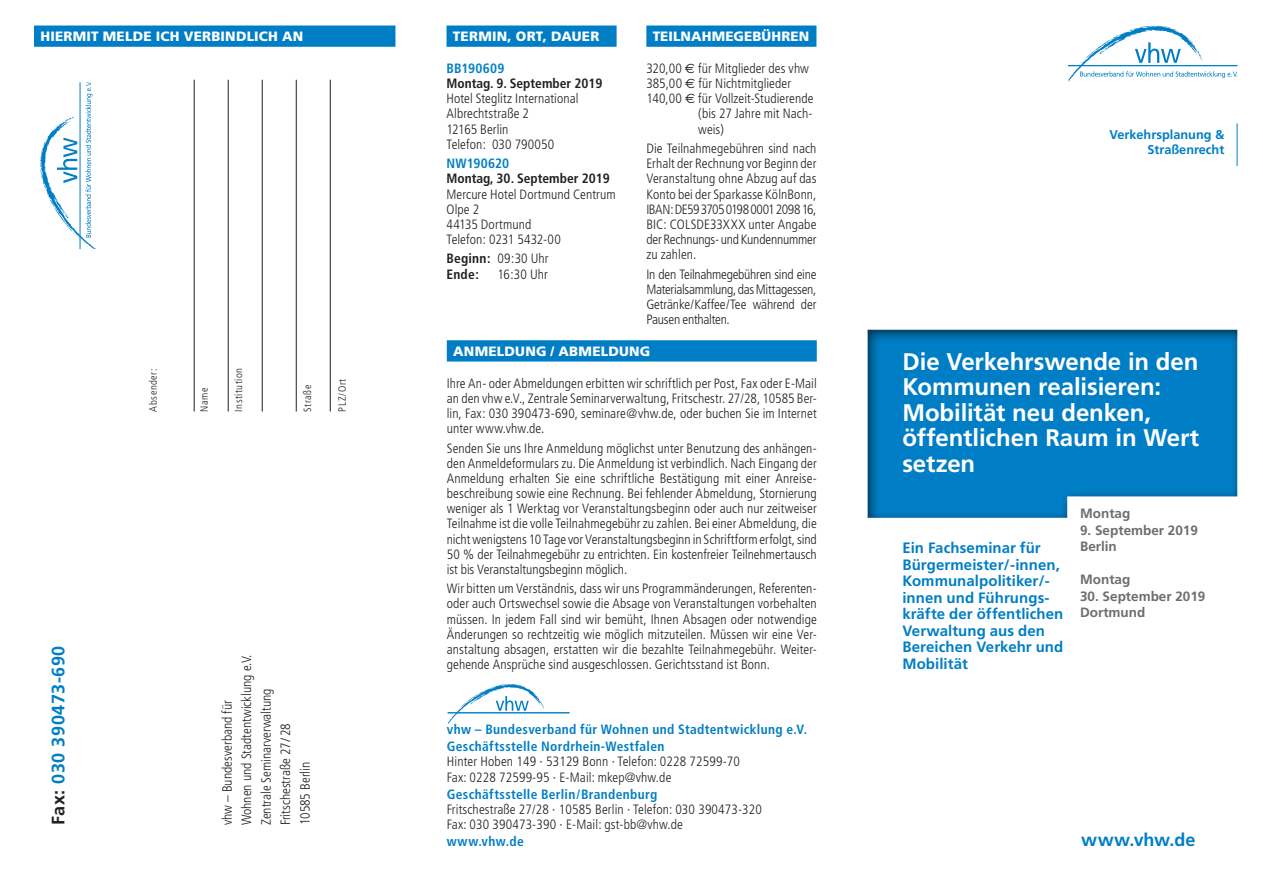
<style>
.page{position:relative;width:1263px;height:872px;background:#fff}
.page>*{position:absolute;margin:0;border:0;box-sizing:border-box;transform-origin:0 0}
.Haupttitel{font:700 24px/25.5px "Frutiger LT Std";letter-spacing:-.005em;color:#fff}
.t1{font:700 18px "Frutiger LT Std";letter-spacing:.03em;color:#007ec5}
.t2{font:700 18px "Frutiger";color:#007ec5}
.Fließtext_Flattersat{font:700 15px/16.5px "Frutiger";letter-spacing:.005em;color:#007ec5}
.Fließtext_Blocksatz{font:300 condensed 13.5px/15.1px "Frutiger";letter-spacing:.005em;color:#231f20;text-align:justify}
.Bold_blau{font:700 condensed 13.5px "Frutiger";letter-spacing:.025em;color:#007ec5}
.Fließtext_Flattersat-2{font:300 condensed 13.5px "Frutiger";letter-spacing:.005em;color:#231f20}
.t3{font:300 condensed 13.5px "Frutiger LT Std";color:#231f20}
.Blauer_Balken_9mm{font:900 13.5px "Frutiger LT Std";letter-spacing:.015em;color:#fff}
.Datum__Ort{font:700 13.5px "Frutiger";color:#6c6d70}
.Bold{font:700 condensed 13.5px "Frutiger";color:#231f20}
.Bold_blau-2{font:700 condensed 13.5px "Frutiger";letter-spacing:.005em;color:#007ec5}
.t4{font:700 12.75px "Frutiger LT Std";color:#007ec5}
.t5{font:300 condensed 10.5px "Frutiger";letter-spacing:.045em;color:#231f20}
.s1{color:#231f20}
.s2{font-weight:700}
.s3{font-family:"Euro Sans";font-weight:400;font-stretch:normal}
</style>
<div class="page">
<div style="left:866px;top:329px;width:372px;height:189px;background:#231f20;opacity:.75"></div>
<svg style="left:1068px;top:26px;width:169px;height:56px"></svg>
<hr style="left:194px;top:80px;width:1px;height:331px;background:#231f20">
<hr style="left:228px;top:80px;width:1px;height:331px;background:#231f20">
<hr style="left:262px;top:80px;width:1px;height:331px;background:#231f20">
<hr style="left:296px;top:80px;width:1px;height:331px;background:#231f20">
<hr style="left:330px;top:80px;width:1px;height:331px;background:#231f20">
<svg style="left:40px;top:84px;width:55px;height:164px"></svg>
<div style="left:34px;top:26px;width:361px;height:21px;background:#007ec5"></div>
<div style="left:446px;top:26px;width:171px;height:21px;background:#007ec5"></div>
<div style="left:447px;top:340px;width:370px;height:21px;background:#007ec5"></div>
<hr style="left:1237px;top:123px;width:1px;height:43px;background:#007ec5">
<div style="left:646px;top:26px;width:170px;height:21px;background:#007ec5"></div>
<hr style="left:448px;top:712px;width:121px;height:1px;background:#007ec5">
<svg style="left:448px;top:684px;width:96px;height:40px"></svg>
<p class="Blauer_Balken_9mm" style="left:40px;top:28px;width:264px">HIERMIT MELDE ICH VERBINDLICH AN</p>
<p class="t5" style="left:147px;top:411px;width:44px;rotate:-90deg">Absender:</p>
<p class="t5" style="left:198px;top:411px;width:25px;rotate:-90deg">Name</p>
<p class="t5" style="left:233px;top:411px;width:45px;rotate:-90deg">Institution</p>
<p class="t5" style="left:302px;top:411px;width:28px;rotate:-90deg">Straße</p>
<p class="t5" style="left:336px;top:411px;width:34px;rotate:-90deg">PLZ/Ort</p>
<p class="t1" style="left:48px;top:825px;width:181px;rotate:-90deg"><span class="s1">Fax:</span> 030 390473-690</p>
<p class="t3" style="left:219px;top:825px;width:127px;rotate:-90deg">vhw – Bundesverband für</p>
<p class="t3" style="left:239px;top:825px;width:173px;rotate:-90deg">Wohnen und Stadtentwicklung e.V.</p>
<p class="t3" style="left:258px;top:825px;width:138px;rotate:-90deg">Zentrale Seminarverwaltung</p>
<p class="t3" style="left:278px;top:825px;width:103px;rotate:-90deg">Fritschestraße 27/28</p>
<p class="t3" style="left:297px;top:825px;width:65px;rotate:-90deg">10585 Berlin</p>
<p class="Blauer_Balken_9mm" style="left:453px;top:28px;width:148px">TERMIN, ORT, DAUER</p>
<p class="Bold_blau" style="left:446px;top:60px;width:59px">BB190609</p>
<p class="Bold" style="left:446px;top:75px;width:158px">Montag. 9. September 2019</p>
<p class="Fließtext_Flattersat-2" style="left:446px;top:91px;width:133px">Hotel Steglitz International</p>
<p class="Fließtext_Flattersat-2" style="left:446px;top:106px;width:84px">Albrechtstraße 2</p>
<p class="Fließtext_Flattersat-2" style="left:446px;top:121px;width:64px">12165 Berlin</p>
<p class="Fließtext_Flattersat-2" style="left:446px;top:136px;width:109px">Telefon: 030 790050</p>
<p class="Bold_blau-2" style="left:446px;top:155px;width:64px">NW190620</p>
<p class="Bold" style="left:446px;top:171px;width:165px">Montag, 30. September 2019</p>
<p class="Fließtext_Flattersat-2" style="left:446px;top:186px;width:171px">Mercure Hotel Dortmund Centrum</p>
<p class="Fließtext_Flattersat-2" style="left:446px;top:201px;width:34px">Olpe 2</p>
<p class="Fließtext_Flattersat-2" style="left:446px;top:216px;width:86px">44135 Dortmund</p>
<p class="Fließtext_Flattersat-2" style="left:446px;top:232px;width:116px">Telefon: 0231 5432-00</p>
<p class="Fließtext_Blocksatz" style="left:446px;top:251px;width:104px"><span class="s2">Beginn:</span> 09:30 Uhr</p>
<p class="Bold" style="left:446px;top:266px;width:34px">Ende:</p>
<p class="Fließtext_Blocksatz" style="left:497px;top:266px;width:52px">16:30 Uhr</p>
<p class="Blauer_Balken_9mm" style="left:653px;top:28px;width:158px">TEILNAHMEGEBÜHREN</p>
<p class="Fließtext_Blocksatz" style="left:646px;top:61px;width:164px">320,00 <span class="s3">€</span> für Mitglieder des vhw<br>385,00 <span class="s3">€</span> für Nichtmitglieder</p>
<p class="Fließtext_Blocksatz" style="left:698px;top:91px;width:117px;text-indent:-52px">140,00 <span class="s3">€</span> für Vollzeit-Studierende (bis 27 Jahre mit Nach&shy;weis)</p>
<p class="Fließtext_Blocksatz" style="left:646px;top:141px;width:172px">Die Teilnahmegebühren sind nach Erhalt der Rechnung vor Beginn der Veranstaltung ohne Abzug auf das Konto bei der Sparkasse KölnBonn, IBAN: DE59 3705 0198 0001 2098 16, BIC: COLSDE33XXX unter Angabe der Rechnungs- und Kundennummer zu zahlen.</p>
<p class="Fließtext_Blocksatz" style="left:646px;top:266px;width:172px">In den Teilnahmegebühren sind eine Materialsammlung, das Mittagessen, Getränke/Kaffee/Tee während der Pausen enthalten.</p>
<p class="Blauer_Balken_9mm" style="left:453px;top:343px;width:199px">ANMELDUNG / ABMELDUNG</p>
<p class="Fließtext_Blocksatz" style="left:447px;top:376px;width:371px">Ihre An- oder Abmeldungen erbitten wir schriftlich per Post, Fax oder E-Mail an den vhw e.V., Zentrale Seminarverwaltung, Fritschestr. 27/28, 10585 Ber&shy;lin, Fax: 030 390473-690, seminare@vhw.de, oder buchen Sie im Internet unter www.vhw.de.</p>
<p class="Fließtext_Blocksatz" style="left:447px;top:440px;width:371px">Senden Sie uns Ihre Anmeldung möglichst unter Benutzung des anhängen&shy;den Anmeldeformulars zu. Die Anmeldung ist verbindlich. Nach Eingang der Anmeldung erhalten Sie eine schriftliche Bestätigung mit einer Anreise&shy;beschreibung sowie eine Rechnung. Bei fehlender Abmeldung, Stornierung weniger als 1 Werktag vor Veranstaltungsbeginn oder auch nur zeitweiser Teilnahme ist die volle Teilnahmegebühr zu zahlen. Bei einer Abmeldung, die nicht wenigstens 10 Tage vor Veranstaltungsbeginn in Schriftform erfolgt, sind 50 % der Teilnahmegebühr zu entrichten. Ein kostenfreier Teilnehmertausch ist bis Veranstaltungsbeginn möglich.</p>
<p class="Fließtext_Blocksatz" style="left:447px;top:581px;width:371px">Wir bitten um Verständnis, dass wir uns Programmänderungen, Referenten&shy;oder auch Ortswechsel sowie die Absage von Veranstaltungen vorbehalten müssen. In jedem Fall sind wir bemüht, Ihnen Absagen oder notwendige Änderungen so rechtzeitig wie möglich mitzuteilen. Müssen wir eine Ver&shy;anstaltung absagen, erstatten wir die bezahlte Teilnahmegebühr. Weiter&shy;gehende Ansprüche sind ausgeschlossen. Gerichtsstand ist Bonn.</p>
<p class="Bold_blau" style="left:447px;top:721px;width:362px">vhw – Bundesverband für Wohnen und Stadtentwicklung e.V.</p>
<p class="Bold_blau" style="left:447px;top:738px;width:219px">Geschäftsstelle Nordrhein-Westfalen</p>
<p class="Fließtext_Blocksatz" style="left:447px;top:754px;width:295px">Hinter Hoben 149 · 53129 Bonn · Telefon: 0228 72599-70</p>
<p class="Fließtext_Blocksatz" style="left:447px;top:769px;width:226px">Fax: 0228 72599-95 · E-Mail: mkep@vhw.de</p>
<p class="Bold_blau" style="left:447px;top:786px;width:212px">Geschäftsstelle Berlin/Brandenburg</p>
<p class="Fließtext_Blocksatz" style="left:447px;top:802px;width:317px">Fritschestraße 27/28 · 10585 Berlin · Telefon: 030 390473-320</p>
<p class="Fließtext_Blocksatz" style="left:447px;top:817px;width:238px">Fax: 030 390473-390 · E-Mail: gst-bb@vhw.de</p>
<p class="Bold_blau" style="left:447px;top:833px;width:78px">www.vhw.de</p>
<p class="t4" style="left:1109px;top:127px;width:116px">Verkehrsplanung &amp;</p>
<p class="t4" style="left:1147px;top:142px;width:78px">Straßenrecht</p>
<p class="Haupttitel" style="left:902px;top:348px;width:298px">Die Verkehrswende in den<br>Kommunen realisieren:<br>Mobilität neu denken, öffentlichen Raum in Wert setzen</p>
<p class="Fließtext_Flattersat" style="left:902px;top:539px;width:163px">Ein Fachseminar für<br>Bürgermeister/-innen,<br>Kommunalpolitiker/- innen und Führungs&shy;kräfte der öffentlichen<br>Verwaltung aus den<br>Bereichen Verkehr und<br>Mobilität</p>
<p class="Datum__Ort" style="left:1080px;top:506px;width:52px">Montag</p>
<p class="Datum__Ort" style="left:1080px;top:522px;width:119px">9. September 2019</p>
<p class="Datum__Ort" style="left:1080px;top:539px;width:38px">Berlin</p>
<p class="Datum__Ort" style="left:1080px;top:572px;width:52px">Montag</p>
<p class="Datum__Ort" style="left:1080px;top:588px;width:127px">30. September 2019</p>
<p class="Datum__Ort" style="left:1080px;top:605px;width:67px">Dortmund</p>
<p class="t2" style="left:1081px;top:829px;width:116px">www.vhw.de</p>
</div>
